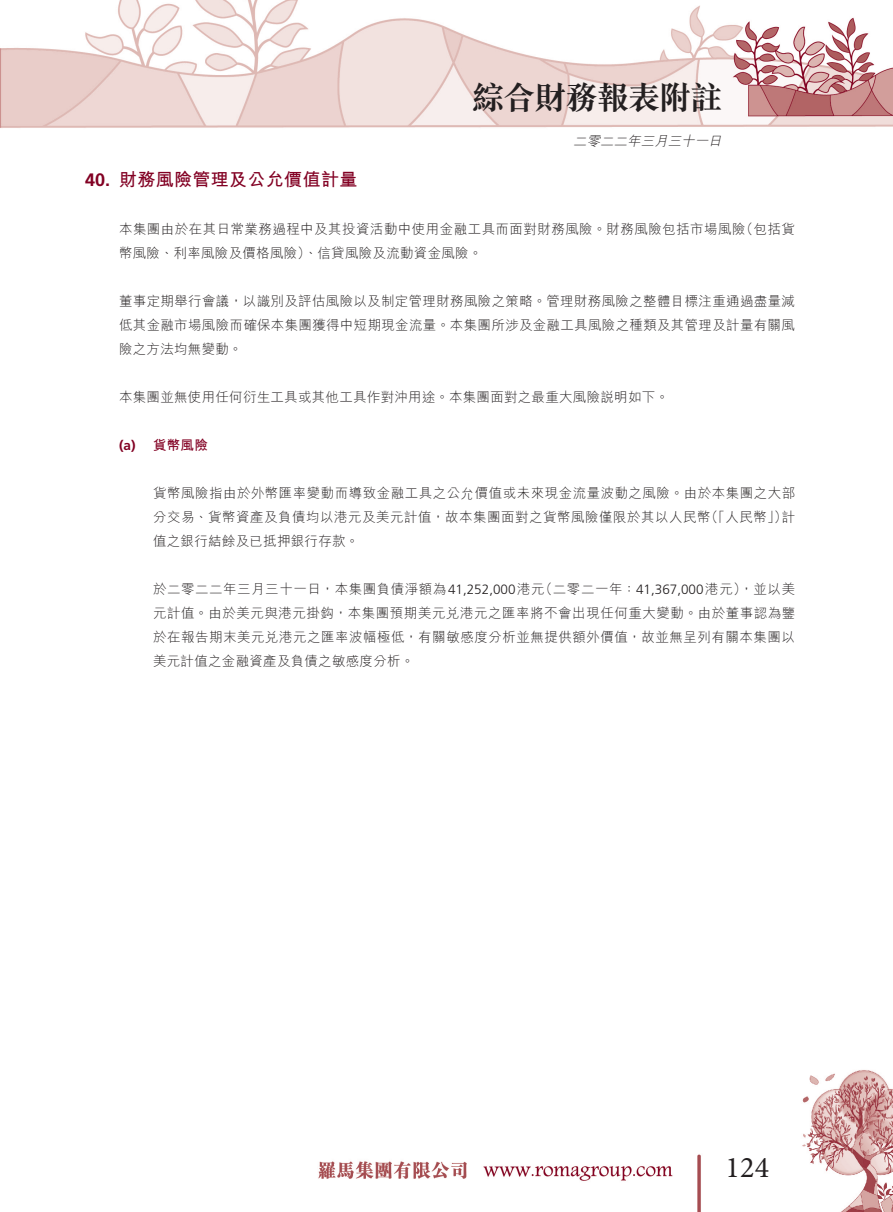
<style>
.page{position:relative;width:893px;height:1212px;background:#fff}
.page>*{position:absolute;margin:0;border:0;box-sizing:border-box;transform-origin:0 0}
.t1{font:700 33px "M Sung HK";letter-spacing:-.055em;color:#231f20}
.t2{font:30px "Minion Pro";color:#231f20}
.t3{font:700 18px "M Hei HK";letter-spacing:.02em;color:#820123}
.t4{font:300 13.5px/24px "M Hei HK";letter-spacing:.025em;color:#231f20;text-align:justify}
.t5{font:italic 300 13.5px "M Hei HK";color:#231f20}
.t6{font:700 13.5px "M Hei HK";color:#820123}
.s1{font-family:"Frutiger LT Std"}
</style>
<div class="page">
<img style="left:0;top:0;width:893px;height:1212px">
<p class="t1" style="left:472px;top:82px;width:253px">綜合財務報表附註</p>
<p class="t5" style="left:573px;top:134px;width:153px">二零二二年三月三十一日</p>
<p class="t3" style="left:85px;top:166px;width:274px"><span class="s1">40.</span> 財務風險管理及公允價值計量</p>
<p class="t4" style="left:119px;top:217px;width:677px">本集團由於在其日常業務過程中及其投資活動中使用金融工具而面對財務風險。財務風險包括市場風險（包括貨幣風險、利率風險及價格風險）、信貸風險及流動資金風險。</p>
<p class="t4" style="left:119px;top:289px;width:677px">董事定期舉行會議，以識別及評估風險以及制定管理財務風險之策略。管理財務風險之整體目標注重通過盡量減低其金融市場風險而確保本集團獲得中短期現金流量。本集團所涉及金融工具風險之種類及其管理及計量有關風險之方法均無變動。</p>
<p class="t4" style="left:119px;top:385px;width:551px">本集團並無使用任何衍生工具或其他工具作對沖用途。本集團面對之最重大風險說明如下。</p>
<p class="t6" style="left:119px;top:435px;width:90px"><span class="s1">(a)</span> 貨幣風險</p>
<p class="t4" style="left:153px;top:481px;width:644px">貨幣風險指由於外幣匯率變動而導致金融工具之公允價值或未來現金流量波動之風險。由於本集團之大部分交易、貨幣資產及負債均以港元及美元計值，故本集團面對之貨幣風險僅限於其以人民幣（「人民幣」）計值之銀行結餘及已抵押銀行存款。</p>
<p class="t4" style="left:153px;top:577px;width:644px">於二零二二年三月三十一日，本集團負債淨額為<span class="s1">41,252,000</span>港元（二零二一年：<span class="s1">41,367,000</span>港元），並以美元計值。由於美元與港元掛鈎，本集團預期美元兌港元之匯率將不會出現任何重大變動。由於董事認為鑒於在報告期末美元兌港元之匯率波幅極低，有關敏感度分析並無提供額外價值，故並無呈列有關本集團以美元計值之金融資產及負債之敏感度分析。</p>
<p class="t2" style="left:726px;top:1148px;width:45px">124</p>
</div>
